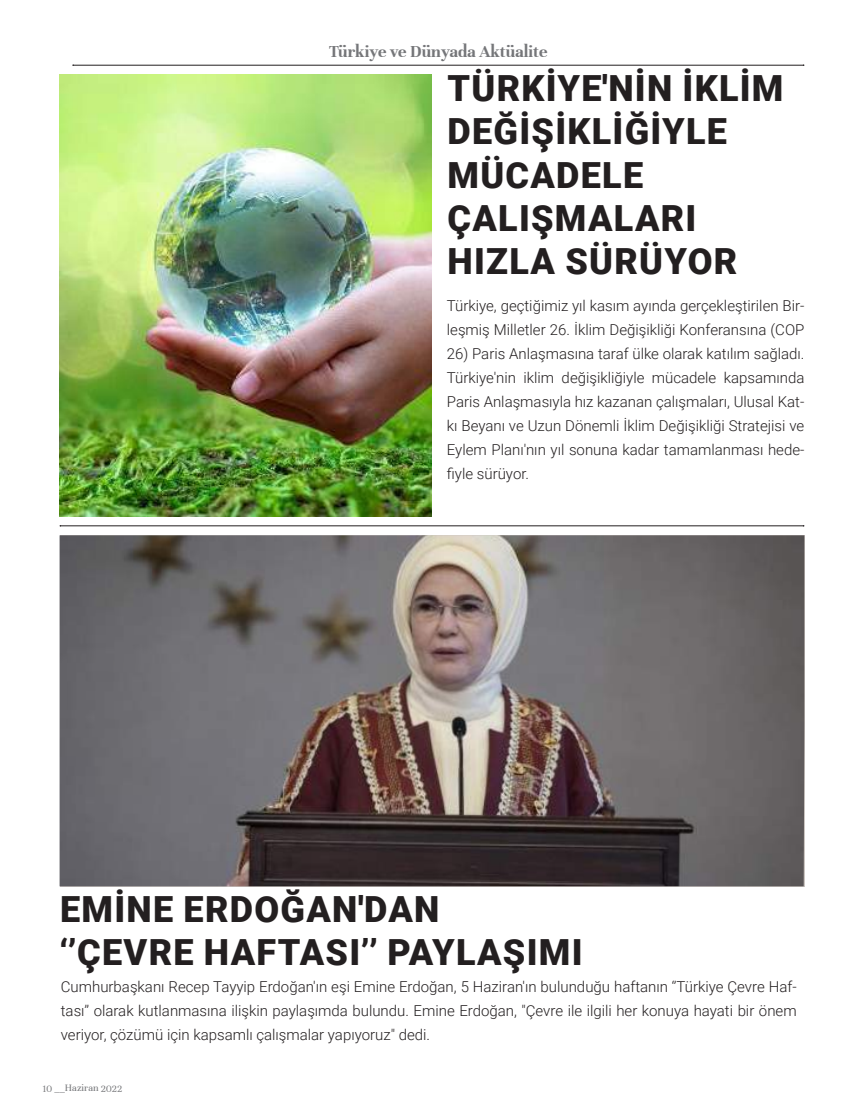
<style>
.page{position:relative;width:864px;height:1119px;background:#fff}
.page>*{position:absolute;margin:0;border:0;box-sizing:border-box;transform-origin:0 0}
.t1{font:900 36px/43.2px "Roboto";letter-spacing:.035em;color:#231f20}
.t2{font:700 18px "Unna";color:#757679}
.t3{font:300 15px/24px "Roboto";color:#231f20;text-align:justify}
.t4{font:10.5px "Unna";color:#757679}
</style>
<div class="page">
<hr style="left:73px;top:65px;width:730px;height:1px;background:#231f20">
<img style="left:60px;top:74px;width:372px;height:442px">
<hr style="left:60px;top:525px;width:743px;height:1px;background:#231f20">
<img style="left:60px;top:535px;width:744px;height:351px">
<p class="t2" style="left:329px;top:41px;width:220px">Türkiye ve Dünyada Aktüalite</p>
<h1 class="t1" style="left:447px;top:65px;width:337px">TÜRKİYE'NİN İKLİM<br>DEĞİŞİKLİĞİYLE<br>MÜCADELE<br>ÇALIŞMALARI<br>HIZLA SÜRÜYOR</h1>
<p class="t3" style="left:446px;top:293px;width:359px">Türkiye, geçtiğimiz yıl kasım ayında gerçekleştirilen Bir&shy;leşmiş Milletler 26. İklim Değişikliği Konferansına (COP</p>
<p class="t3" style="left:446px;top:341px;width:359px">26) Paris Anlaşmasına taraf ülke olarak katılım sağladı.<br>Türkiye'nin iklim değişikliğiyle mücadele kapsamında Paris Anlaşmasıyla hız kazanan çalışmaları, Ulusal Kat&shy;kı Beyanı ve Uzun Dönemli İklim Değişikliği Stratejisi ve Eylem Planı'nın yıl sonuna kadar tamamlanması hede&shy;fiyle sürüyor.</p>
<h1 class="t1" style="left:60px;top:885px;width:524px">EMİNE ERDOĞAN'DAN<br>‘’ÇEVRE HAFTASI’’ PAYLAŞIMI</h1>
<p class="t3" style="left:61px;top:973px;width:737px">Cumhurbaşkanı Recep Tayyip Erdoğan'ın eşi Emine Erdoğan, 5 Haziran'ın bulunduğu haftanın ‘’Türkiye Çevre Haf&shy;tası’’ olarak kutlanmasına ilişkin paylaşımda bulundu. Emine Erdoğan, "Çevre ile ilgili her konuya hayati bir önem veriyor, çözümü için kapsamlı çalışmalar yapıyoruz" dedi.</p>
<p class="t4" style="left:43px;top:1081px;width:81px">10 __Haziran 2022</p>
</div>
